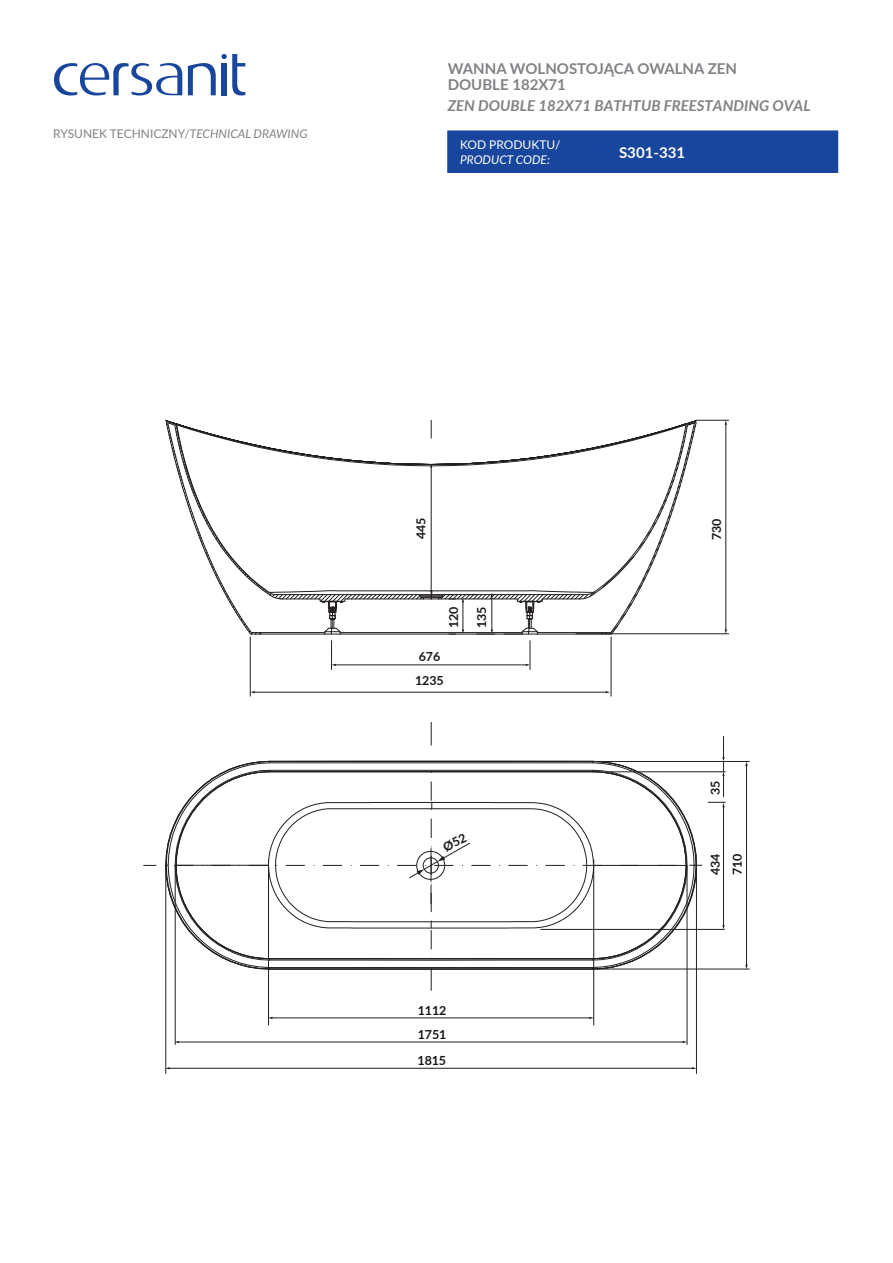
<style>
.page{position:relative;width:893px;height:1263px;background:#fff}
.page>*{position:absolute;margin:0;border:0;box-sizing:border-box;transform-origin:0 0}
.t1{font:700 15px/16.5px "Lato";color:#808285}
.t2{font:italic 700 15px "Lato";color:#808285}
.t3{font:700 15px "Lato";color:#fff}
.t4{font:700 12.6px "Lato";color:#18151a}
.t5{font:700 12.45px "Lato";letter-spacing:-.005em;color:#18151a}
.t6{font:12px "Lato";color:#808285}
.t7{font:12px "Lato";color:#fff}
.t8{font:italic 12px "Lato";color:#fff}
.s1{font-style:italic}
</style>
<div class="page">
<svg style="left:54px;top:63px;width:128px;height:33px"></svg>
<svg style="left:188px;top:54px;width:57px;height:41px"></svg>
<div style="left:447px;top:130px;width:391px;height:43px;background:#18469d"></div>
<hr style="left:597px;top:761px;width:152px;height:1px;background:#231f20">
<hr style="left:597px;top:969px;width:152px;height:1px;background:#231f20">
<hr style="left:166px;top:865px;width:1px;height:208px;background:#231f20">
<hr style="left:696px;top:865px;width:1px;height:208px;background:#231f20">
<hr style="left:268px;top:860px;width:1px;height:165px;background:#231f20">
<hr style="left:593px;top:860px;width:1px;height:165px;background:#231f20">
<svg style="left:431px;top:722px;width:1px;height:23px"></svg>
<hr style="left:541px;top:929px;width:183px;height:1px;background:#231f20">
<hr style="left:175px;top:865px;width:1px;height:179px;background:#231f20">
<hr style="left:687px;top:865px;width:1px;height:179px;background:#231f20">
<hr style="left:609px;top:771px;width:116px;height:1px;background:#231f20">
<hr style="left:169px;top:1068px;width:524px;height:1px;background:#231f20">
<hr style="left:178px;top:1042px;width:505px;height:1px;background:#231f20">
<hr style="left:272px;top:1018px;width:318px;height:1px;background:#231f20">
<hr style="left:250px;top:637px;width:1px;height:59px;background:#231f20">
<hr style="left:611px;top:637px;width:1px;height:59px;background:#231f20">
<hr style="left:254px;top:692px;width:352px;height:1px;background:#231f20">
<hr style="left:335px;top:665px;width:191px;height:1px;background:#231f20">
<svg style="left:331px;top:641px;width:5px;height:28px"></svg>
<svg style="left:526px;top:641px;width:5px;height:28px"></svg>
<hr style="left:746px;top:765px;width:1px;height:200px;background:#231f20">
<hr style="left:723px;top:806px;width:1px;height:120px;background:#231f20">
<svg style="left:708px;top:736px;width:17px;height:71px"></svg>
<svg style="left:144px;top:865px;width:12px;height:1px"></svg>
<hr style="left:696px;top:420px;width:33px;height:1px;background:#231f20">
<hr style="left:576px;top:633px;width:153px;height:1px;background:#231f20">
<hr style="left:726px;top:424px;width:1px;height:206px;background:#231f20">
<svg style="left:165px;top:420px;width:534px;height:215px"></svg>
<svg style="left:165px;top:761px;width:537px;height:229px"></svg>
<p class="t6" style="left:53px;top:126px;width:256px">RYSUNEK TECHNICZNY/<span class="s1">TECHNICAL DRAWING</span></p>
<p class="t1" style="left:448px;top:59px;width:291px">WANNA WOLNOSTOJĄCA OWALNA ZEN<br>DOUBLE 182X71</p>
<p class="t2" style="left:448px;top:95px;width:364px">ZEN DOUBLE 182X71 BATHTUB FREESTANDING OVAL</p>
<p class="t7" style="left:460px;top:136px;width:102px">KOD PRODUKTU/</p>
<p class="t8" style="left:460px;top:151px;width:92px">PRODUCT CODE:</p>
<p class="t3" style="left:619px;top:141px;width:68px">S301-331</p>
<p class="t5" style="left:412px;top:539px;width:23px;rotate:-90deg">445</p>
<p class="t5" style="left:444px;top:628px;width:23px;rotate:-90deg">120</p>
<p class="t5" style="left:472px;top:628px;width:23px;rotate:-90deg">135</p>
<p class="t5" style="left:419px;top:647px;width:23px">676</p>
<p class="t5" style="left:415px;top:672px;width:30px">1235</p>
<p class="t5" style="left:418px;top:1001px;width:30px">1112</p>
<p class="t5" style="left:418px;top:1025px;width:30px">1751</p>
<p class="t4" style="left:418px;top:1051px;width:30px">1815</p>
<p class="t5" style="left:707px;top:540px;width:23px;rotate:-90deg">730</p>
<p class="t5" style="left:706px;top:795px;width:16px;rotate:-90deg">35</p>
<p class="t5" style="left:706px;top:875px;width:23px;rotate:-90deg">434</p>
<p class="t5" style="left:728px;top:875px;width:23px;rotate:-90deg">710</p>
</div>
